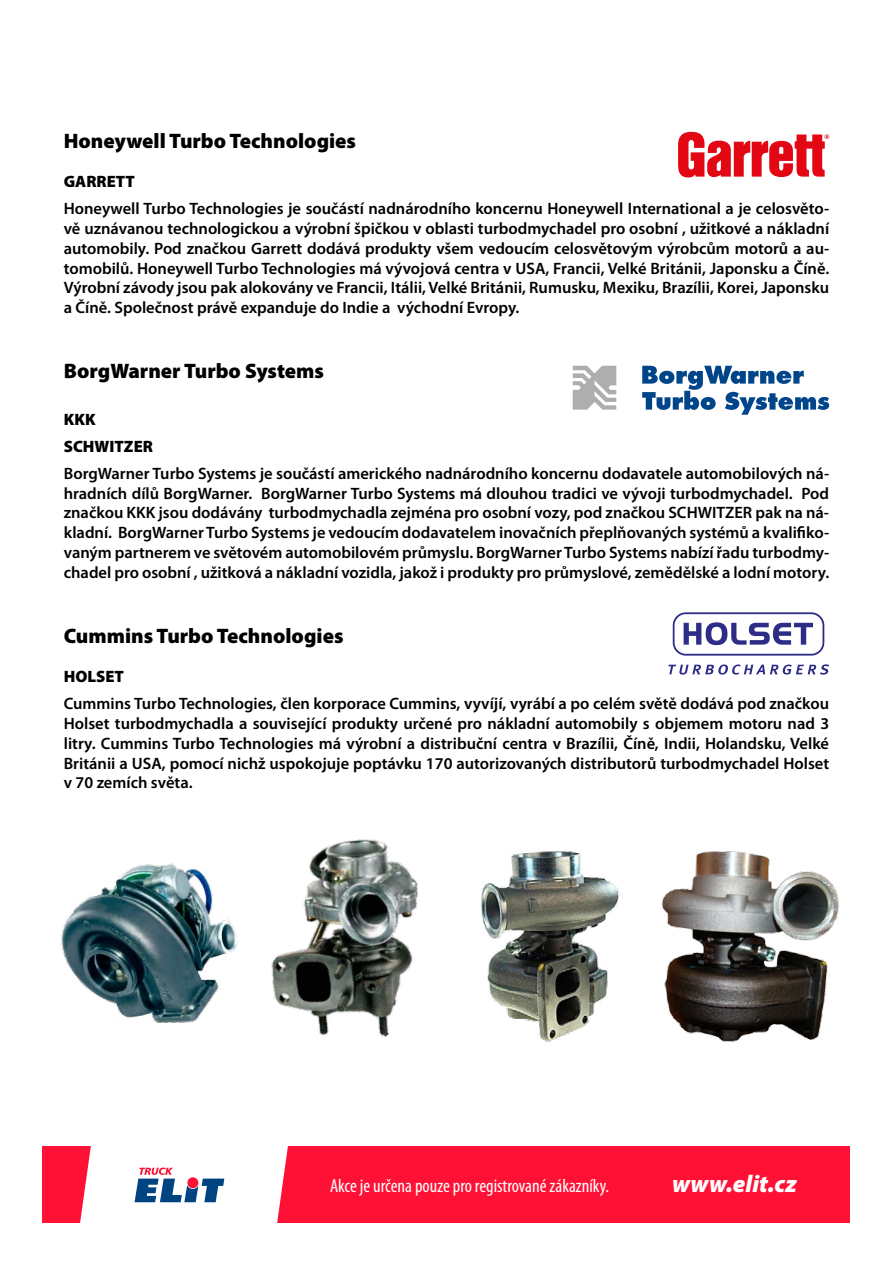
<style>
.page{position:relative;width:893px;height:1263px;background:#fff}
.page>*{position:absolute;margin:0;border:0;box-sizing:border-box;transform-origin:0 0}
.t1{font:italic 900 24.3px "Myriad Pro";letter-spacing:.005em;color:#fff}
.t2{font:900 21px "Myriad Pro";color:#000}
.t3{font:condensed 18.9px "Myriad Pro";color:#fff}
.t4{font:600 16.5px/19.8px "Myriad Pro";color:#000;text-align:justify}
.t5{font:900 16.5px/27px "Myriad Pro";color:#000}
</style>
<div class="page">
<img style="left:271px;top:839px;width:148px;height:198px">
<img style="left:661px;top:851px;width:178px;height:191px">
<img style="left:481px;top:850px;width:139px;height:192px">
<div style="left:43px;top:1147px;width:807px;height:76px;background:#ff1135"></div>
<svg style="left:79px;top:1146px;width:209px;height:77px;background:#eadfe6"></svg>
<svg style="left:678px;top:132px;width:151px;height:45px"></svg>
<svg style="left:573px;top:366px;width:43px;height:44px"></svg>
<svg style="left:642px;top:366px;width:187px;height:49px"></svg>
<svg style="left:673px;top:612px;width:151px;height:44px"></svg>
<svg style="left:668px;top:664px;width:161px;height:11px"></svg>
<img style="left:61px;top:863px;width:177px;height:160px">
<p class="t2" style="left:64px;top:129px;width:294px">Honeywell Turbo Technologies</p>
<p class="t5" style="left:64px;top:168px;width:73px">GARRETT</p>
<p class="t4" style="left:64px;top:198px;width:767px">Honeywell Turbo Technologies je součástí nadnárodního koncernu Honeywell International a je celosvěto&shy;vě uznávanou technologickou a výrobní špičkou v oblasti turbodmychadel pro osobní , užitkové a nákladní automobily. Pod značkou Garrett dodává produkty všem vedoucím celosvětovým výrobcům motorů a au&shy;tomobilů. Honeywell Turbo Technologies má vývojová centra v USA, Francii, Velké Británii, Japonsku a Číně.<br>Výrobní závody jsou pak alokovány ve Francii, Itálii, Velké Británii, Rumusku, Mexiku, Brazílii, Korei, Japonsku a Číně. Společnost právě expanduje do Indie a východní Evropy.</p>
<p class="t2" style="left:64px;top:359px;width:262px">BorgWarner Turbo Systems</p>
<p class="t5" style="left:64px;top:406px;width:91px">KKK<br>SCHWITZER</p>
<p class="t4" style="left:64px;top:463px;width:767px">BorgWarner Turbo Systems je součástí amerického nadnárodního koncernu dodavatele automobilových ná&shy;hradních dílů BorgWarner. BorgWarner Turbo Systems má dlouhou tradici ve vývoji turbodmychadel. Pod značkou KKK jsou dodávány turbodmychadla zejména pro osobní vozy, pod značkou SCHWITZER pak na ná&shy;kladní. BorgWarner Turbo Systems je vedoucím dodavatelem inovačních přeplňovaných systémů a kvalifiko&shy;vaným partnerem ve světovém automobilovém průmyslu. BorgWarner Turbo Systems nabízí řadu turbodmy&shy;chadel pro osobní , užitková a nákladní vozidla, jakož i produkty pro průmyslové, zemědělské a lodní motory.</p>
<p class="t2" style="left:64px;top:624px;width:281px">Cummins Turbo Technologies</p>
<p class="t5" style="left:64px;top:663px;width:62px">HOLSET</p>
<p class="t4" style="left:64px;top:693px;width:767px">Cummins Turbo Technologies, člen korporace Cummins, vyvíjí, vyrábí a po celém světě dodává pod značkou Holset turbodmychadla a související produkty určené pro nákladní automobily s objemem motoru nad 3 litry. Cummins Turbo Technologies má výrobní a distribuční centra v Brazílii, Číně, Indii, Holandsku, Velké Británii a USA, pomocí nichž uspokojuje poptávku 170 autorizovaných distributorů turbodmychadel Holset v 70 zemích světa.</p>
<p class="t3" style="left:330px;top:1174px;width:280px">Akce je určena pouze pro registrované zákazníky.</p>
<h1 class="t1" style="left:672px;top:1170px;width:126px">www.elit.cz</h1>
</div>
